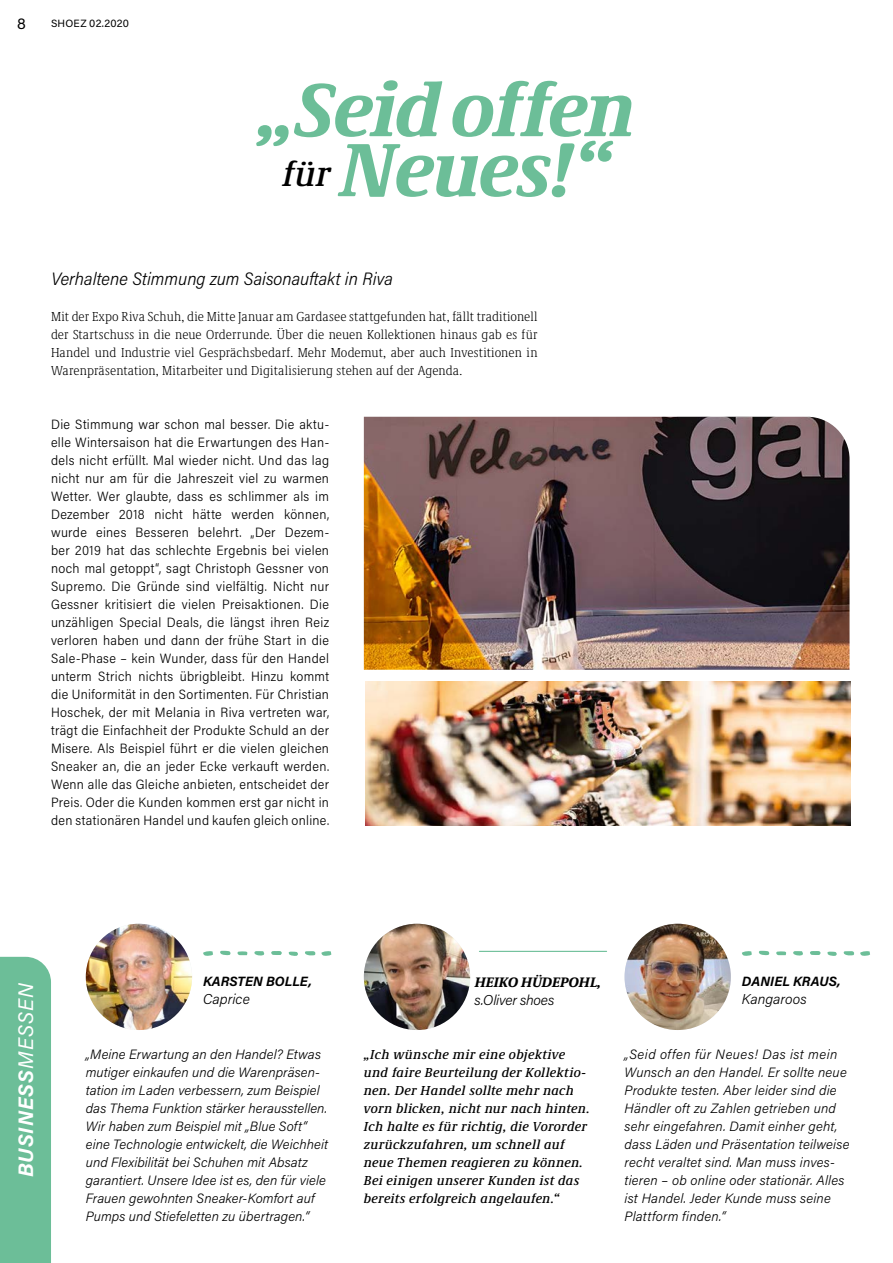
<style>
.page{position:relative;width:893px;height:1263px;background:#fff}
.page>*{position:absolute;margin:0;border:0;box-sizing:border-box;transform-origin:0 0}
.t1{font:italic 800 78px/60px "Demos Next Pro";letter-spacing:-.02em;color:#6cbe98;text-align:center}
.t2{font:italic 700 21px "Acumin Pro";color:#fff}
.t3{font:italic 300 18px "Acumin Pro Semi Cond";color:#000}
.t4{font:15px "Acumin Pro";color:#000}
.t5{font:italic 300 14.25px "Acumin Pro";color:#000}
.t6{font:italic 800 14.25px "Demos Next Pro";letter-spacing:-.02em;color:#000}
.t7{font:300 13.5px/18px "Acumin Pro Semi Cond";letter-spacing:.025em;color:#000;text-align:justify}
.t8{font:italic 300 13.5px/18px "Acumin Pro";letter-spacing:.01em;color:#000}
.t9{font:300 condensed 13.5px/18px "Demos Next Pro";letter-spacing:.01em;color:#000;text-align:justify}
.t10{font:italic 500 13.5px/18px "Demos Next Pro";letter-spacing:.02em;color:#000}
.t11{font:italic 700 13.5px "Acumin Pro";color:#000}
.t12{font:10.5px "Acumin Pro";letter-spacing:.02em;color:#000}
.s1{font-weight:500;font-size:36px;color:#000}
.s2{font-weight:400}
</style>
<div class="page">
<div style="left:0;top:957px;width:51px;height:306px;background:#6cbe98"></div>
<img style="left:365px;top:681px;width:485px;height:144px">
<img style="left:364px;top:417px;width:485px;height:253px">
<hr style="left:479px;top:951px;width:128px;height:1px;background:#6cbe98">
<img style="left:86px;top:924px;width:106px;height:106px;border-radius:53px">
<svg style="left:271px;top:951px;width:11px;height:4px"></svg>
<svg style="left:203px;top:951px;width:10px;height:5px"></svg>
<svg style="left:220px;top:951px;width:10px;height:4px"></svg>
<svg style="left:254px;top:951px;width:10px;height:5px"></svg>
<svg style="left:237px;top:951px;width:11px;height:4px"></svg>
<svg style="left:289px;top:951px;width:9px;height:5px"></svg>
<svg style="left:305px;top:951px;width:26px;height:5px"></svg>
<img style="left:364px;top:924px;width:106px;height:106px;border-radius:53px">
<img style="left:624px;top:924px;width:107px;height:106px;border-radius:53px">
<svg style="left:810px;top:951px;width:10px;height:4px"></svg>
<svg style="left:844px;top:951px;width:10px;height:5px"></svg>
<svg style="left:742px;top:951px;width:10px;height:5px"></svg>
<svg style="left:759px;top:951px;width:10px;height:4px"></svg>
<svg style="left:793px;top:951px;width:10px;height:5px"></svg>
<svg style="left:776px;top:951px;width:10px;height:4px"></svg>
<svg style="left:827px;top:951px;width:10px;height:5px"></svg>
<svg style="left:860px;top:951px;width:10px;height:5px"></svg>
<p class="t4" style="left:17px;top:14px;width:10px">8</p>
<p class="t12" style="left:51px;top:17px;width:79px">SHOEZ 02.2020</p>
<h1 class="t1" style="left:257px;top:75px;width:380px">„Seidoffen <span class="s1">für</span> Neues!“</h1>
<h3 class="t3" style="left:51px;top:266px;width:343px">Verhaltene Stimmung zum Saisonauftakt in Riva</h3>
<p class="t9" style="left:51px;top:307px;width:488px">Mit der Expo Riva Schuh, die Mitte Januar am Gardasee stattgefunden hat, fällt traditionell der Startschuss in die neue Orderrunde. Über die neuen Kollektionen hinaus gab es für Handel und Industrie viel Gesprächsbedarf. Mehr Modemut, aber auch Investitionen in Warenpräsentation, Mitarbeiter und Digitalisierung stehen auf der Agenda.</p>
<p class="t7" style="left:51px;top:415px;width:280px">Die Stimmung war schon mal besser. Die aktu&shy;elle Wintersaison hat die Erwartungen des Han&shy;dels nicht erfüllt. Mal wieder nicht. Und das lag nicht nur am für die Jahreszeit viel zu warmen Wetter. Wer glaubte, dass es schlimmer als im Dezember 2018 nicht hätte werden können, wurde eines Besseren belehrt. „Der Dezem&shy;ber 2019 hat das schlechte Ergebnis bei vielen noch mal getoppt“, sagt Christoph Gessner von Supremo. Die Gründe sind vielfältig. Nicht nur Gessner kritisiert die vielen Preisaktionen. Die unzähligen Special Deals, die längst ihren Reiz verloren haben und dann der frühe Start in die Sale-Phase – kein Wunder, dass für den Handel unterm Strich nichts übrigbleibt. Hinzu kommt die Uniformität in den Sortimenten. Für Christian Hoschek, der mit Melania in Riva vertreten war, trägt die Einfachheit der Produkte Schuld an der Misere. Als Beispiel führt er die vielen gleichen Sneaker an, die an jeder Ecke verkauft werden.<br>Wenn alle das Gleiche anbieten, entscheidet der Preis. Oder die Kunden kommen erst gar nicht in den stationären Handel und kaufen gleich online.</p>
<h2 class="t2" style="left:11px;top:1177px;width:195px;rotate:-90deg">BUSINESS<span class="s2">MESSEN</span></h2>
<p class="t11" style="left:203px;top:972px;width:110px">KARSTEN BOLLE,</p>
<p class="t5" style="left:203px;top:989px;width:48px">Caprice</p>
<p class="t8" style="left:86px;top:1045px;width:244px">„Meine Erwartung an den Handel? Etwas mutiger einkaufen und die Warenpräsen&shy;tation im Laden verbessern, zum Beispiel das Thema Funktion stärker herausstellen.<br>Wir haben zum Beispiel mit „Blue Soft“ eine Technologie entwickelt, die Weichheit und Flexibilität bei Schuhen mit Absatz garantiert. Unsere Idee ist es, den für viele Frauen gewohnten Sneaker-Komfort auf Pumps und Stiefeletten zu übertragen.“</p>
<p class="t6" style="left:475px;top:972px;width:128px">HEIKO HÜDEPOHL,</p>
<p class="t5" style="left:475px;top:990px;width:81px">s.Oliver shoes</p>
<p class="t10" style="left:364px;top:1045px;width:228px">„Ich wünsche mir eine objektive und faire Beurteilung der Kollektio&shy;nen. Der Handel sollte mehr nach vorn blicken, nicht nur nach hinten.<br>Ich halte es für richtig, die Vororder zurückzufahren, um schnell auf neue Themen reagieren zu können.<br>Bei einigen unserer Kunden ist das bereits erfolgreich angelaufen.“</p>
<p class="t11" style="left:742px;top:972px;width:100px">DANIEL KRAUS,</p>
<p class="t5" style="left:742px;top:989px;width:66px">Kangaroos</p>
<p class="t8" style="left:624px;top:1045px;width:226px">„Seid offen für Neues! Das ist mein Wunsch an den Handel. Er sollte neue Produkte testen. Aber leider sind die Händler oft zu Zahlen getrieben und sehr eingefahren. Damit einher geht, dass Läden und Präsentation teilweise recht veraltet sind. Man muss inves&shy;tieren – ob online oder stationär. Alles ist Handel. Jeder Kunde muss seine Plattform finden.“</p>
</div>
